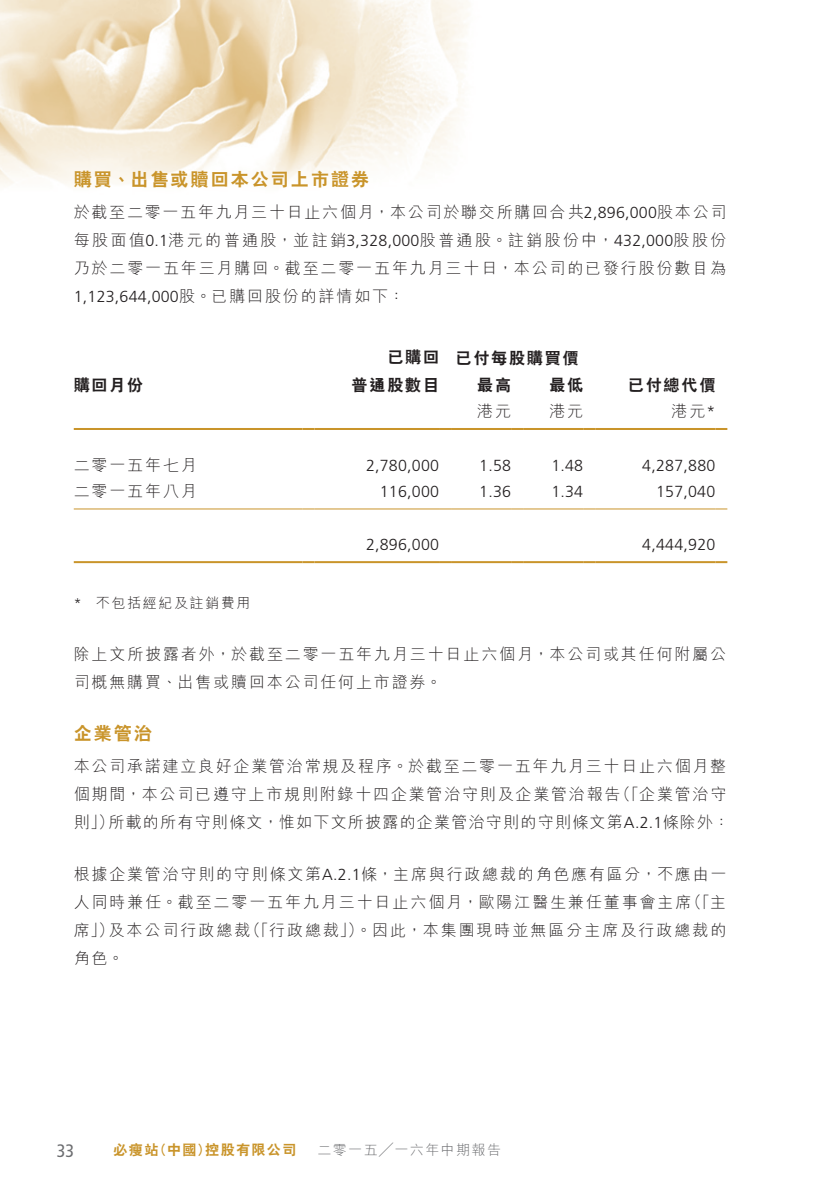
<style>
.page{position:relative;width:840px;height:1191px;background:#fff}
.page>*{position:absolute;margin:0;border:0;box-sizing:border-box;transform-origin:0 0}
._04___H2{font:800 18px "C Hei 2 HK";letter-spacing:.115em;color:#c9942a}
.t1{font:condensed 18px "Frutiger LT Std";color:#6c6d70}
._11_P0{font:300 16px/28px "M Hei HK";letter-spacing:.115em;color:#231f20}
._11_P0-2{font:300 16px/28px "M Hei HK";letter-spacing:.075em;color:#231f20}
._11_P0-3{font:300 16px "Frutiger LT Std";letter-spacing:.015em;color:#231f20}
._11_P0-4{font:800 16px/28px "C Hei 2 HK";letter-spacing:.115em;color:#231f20;text-align:right}
.t2{font:800 14px "C Hei 2 HK";letter-spacing:.1em;color:#c9942a}
.t3{font:300 14px "M Hei HK";letter-spacing:.1em;color:#6c6d70}
._25_P0__Note{font:300 14px "M Hei HK";letter-spacing:.115em;color:#231f20}
._25_P0__Note-2{font:300 14px "Frutiger LT Std";color:#231f20}
.s1{font-family:"Frutiger LT Std"}
</style>
<div class="page">
<img style="left:0;top:0;width:728px;height:564px">
<hr style="left:74px;top:428px;width:228px;height:2px;background:#c9942a">
<svg style="left:302px;top:428px;width:12px;height:2px"></svg>
<hr style="left:314px;top:428px;width:125px;height:2px;background:#c9942a">
<svg style="left:439px;top:428px;width:12px;height:2px"></svg>
<hr style="left:451px;top:428px;width:60px;height:2px;background:#c9942a">
<svg style="left:511px;top:428px;width:12px;height:2px"></svg>
<hr style="left:523px;top:428px;width:60px;height:2px;background:#c9942a">
<svg style="left:583px;top:428px;width:12px;height:2px"></svg>
<hr style="left:595px;top:428px;width:120px;height:2px;background:#c9942a">
<svg style="left:715px;top:428px;width:12px;height:2px"></svg>
<hr style="left:74px;top:561px;width:228px;height:2px;background:#c9942a">
<svg style="left:302px;top:561px;width:12px;height:2px"></svg>
<hr style="left:314px;top:561px;width:125px;height:2px;background:#c9942a">
<svg style="left:439px;top:561px;width:12px;height:2px"></svg>
<hr style="left:451px;top:561px;width:60px;height:2px;background:#c9942a">
<svg style="left:511px;top:561px;width:12px;height:2px"></svg>
<hr style="left:523px;top:561px;width:60px;height:2px;background:#c9942a">
<svg style="left:583px;top:561px;width:12px;height:2px"></svg>
<hr style="left:595px;top:561px;width:120px;height:2px;background:#c9942a">
<svg style="left:715px;top:561px;width:12px;height:2px"></svg>
<hr style="left:74px;top:508px;width:228px;height:1px;background:#c9942a">
<svg style="left:302px;top:508px;width:12px;height:1px"></svg>
<hr style="left:314px;top:508px;width:125px;height:1px;background:#c9942a">
<svg style="left:439px;top:508px;width:12px;height:1px"></svg>
<hr style="left:451px;top:508px;width:60px;height:1px;background:#c9942a">
<svg style="left:511px;top:508px;width:12px;height:1px"></svg>
<hr style="left:523px;top:508px;width:60px;height:1px;background:#c9942a">
<svg style="left:583px;top:508px;width:12px;height:1px"></svg>
<hr style="left:595px;top:508px;width:120px;height:1px;background:#c9942a">
<svg style="left:715px;top:508px;width:12px;height:1px"></svg>
<p class="_04___H2" style="left:74px;top:167px;width:297px">購買、出售或贖回本公司上市證券</p>
<p class="_11_P0" style="left:74px;top:198px;width:653px;text-align:justify">於截至二零一五年九月三十日止六個月，本公司於聯交所購回合共<span class="s1">2,896,000</span>股本公司每股面值<span class="s1">0.1</span>港元的普通股，並註銷<span class="s1">3,328,000</span>股普通股。註銷股份中，<span class="s1">432,000</span>股股份乃於二零一五年三月購回。截至二零一五年九月三十日，本公司的已發行股份數目為<span class="s1">1,123,644,000</span>股。已購回股份的詳情如下：</p>
<p class="_11_P0-4" style="left:74px;top:371px;width:71px">購回月份</p>
<p class="_11_P0" style="left:74px;top:450px;width:124px">二零一五年七月</p>
<p class="_11_P0" style="left:74px;top:476px;width:124px">二零一五年八月</p>
<p class="_25_P0__Note-2" style="left:74px;top:595px;width:9px">*</p>
<p class="_25_P0__Note" style="left:96px;top:592px;width:156px">不包括經紀及註銷費用</p>
<p class="_11_P0-4" style="left:351px;top:343px;width:89px">已購回<br>普通股數目</p>
<p class="_11_P0-4" style="left:455px;top:344px;width:124px">已付每股購買價</p>
<p class="_11_P0-4" style="left:477px;top:371px;width:35px">最高</p>
<p class="_11_P0-4" style="left:549px;top:371px;width:35px">最低</p>
<p class="_11_P0-4" style="left:627px;top:371px;width:89px">已付總代價</p>
<p class="_11_P0" style="left:477px;top:396px;width:35px">港元</p>
<p class="_11_P0" style="left:549px;top:396px;width:35px">港元</p>
<p class="_11_P0" style="left:671px;top:396px;width:45px">港元<span class="s1">*</span></p>
<p class="_11_P0-3" style="left:366px;top:456px;width:74px">2,780,000</p>
<p class="_11_P0-3" style="left:479px;top:456px;width:33px">1.58</p>
<p class="_11_P0-3" style="left:551px;top:456px;width:33px">1.48</p>
<p class="_11_P0-3" style="left:642px;top:456px;width:74px">4,287,880</p>
<p class="_11_P0-3" style="left:379px;top:482px;width:61px">116,000</p>
<p class="_11_P0-3" style="left:479px;top:482px;width:33px">1.36</p>
<p class="_11_P0-3" style="left:551px;top:482px;width:33px">1.34</p>
<p class="_11_P0-3" style="left:655px;top:482px;width:61px">157,040</p>
<p class="_11_P0-3" style="left:366px;top:535px;width:74px">2,896,000</p>
<p class="_11_P0-3" style="left:642px;top:535px;width:74px">4,444,920</p>
<p class="_11_P0" style="left:74px;top:639px;width:653px">除上文所披露者外，於截至二零一五年九月三十日止六個月，本公司或其任何附屬公司概無購買、出售或贖回本公司任何上市證券。</p>
<p class="_04___H2" style="left:74px;top:721px;width:80px">企業管治</p>
<p class="_11_P0" style="left:74px;top:751px;width:653px;text-align:right">本公司承諾建立良好企業管治常規及程序。於截至二零一五年九月三十日止六個月整（「企業管治守</p>
<p class="_11_P0-2" style="left:108px;top:779px;width:622px;text-indent:-35px">個期間，本公司已遵守上市規則附錄十四企業管治守則及企業管治報告<br>所載的所有守則條文，惟如下文所披露的企業管治守則的守則條文第<span class="s1">A.2.1</span>條除外：</p>
<p class="_11_P0" style="left:74px;top:807px;width:42px">則」）</p>
<p class="_11_P0" style="left:74px;top:859px;width:654px;text-align:right">根據企業管治守則的守則條文第<span class="s1">A.2.1</span>條，主席與行政總裁的角色應有區分，不應由一（「主</p>
<p class="_11_P0" style="left:244px;top:887px;width:483px;text-indent:-171px">人同時兼任。截至二零一五年九月三十日止六個月，歐陽江醫生兼任董事會主席<br>（「行政總裁」）。因此，本集團現時並無區分主席及行政總裁的</p>
<p class="_11_P0" style="left:74px;top:915px;width:52px">席」）角色。</p>
<p class="_11_P0" style="left:108px;top:915px;width:143px">及本公司行政總裁</p>
<p class="t1" style="left:57px;top:1140px;width:19px">33</p>
<p class="t2" style="left:113px;top:1140px;width:46px">必瘦站</p>
<p class="t2" style="left:205px;top:1140px;width:93px">控股有限公司</p>
<p class="t2" style="left:153px;top:1140px;width:59px">（中國）</p>
<p class="t3" style="left:317px;top:1139px;width:185px">二零一五╱一六年中期報告</p>
</div>
